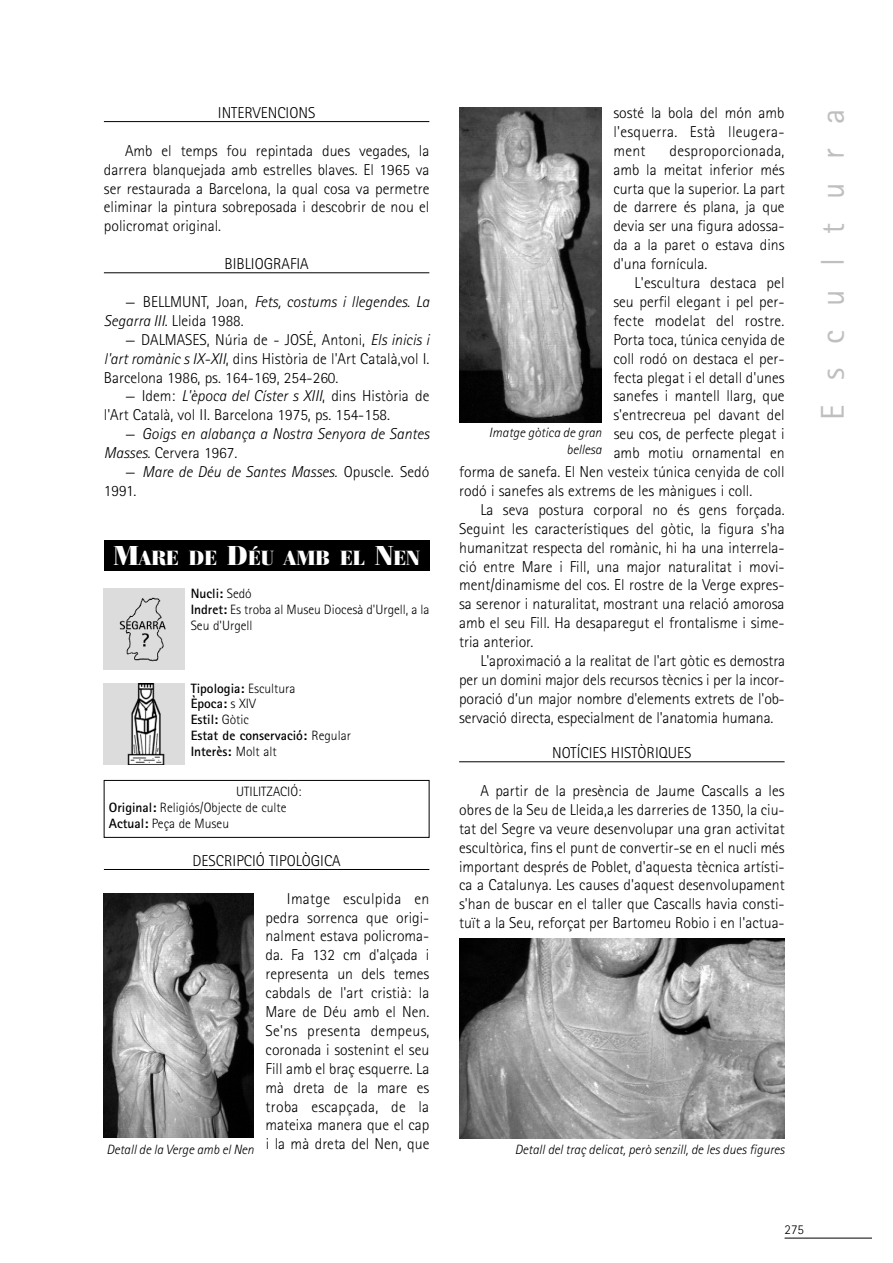
<style>
.page{position:relative;width:893px;height:1263px;background:#fff}
.page>*{position:absolute;margin:0;border:0;box-sizing:border-box;transform-origin:0 0}
.t1{font:33px "Rotis Sans Serif";letter-spacing:.725em;color:#bfbfbf}
.t2{font:900 condensed 20.25px "Bauer Bodoni";color:#fff;scale:1.3 1}
.t3{font:300 15.75px/18.9px "Rotis Sans Serif";color:#000;text-align:justify}
.t4{font:italic 300 15.75px/18.9px "Rotis Sans Serif";color:#000}
.t5{font:300 15.75px "Rotis Sans Serif";letter-spacing:.02em;color:#000}
.t6{font:300 13.5px/15.8px "Rotis Sans Serif";color:#000}
.t7{font:italic 300 13.5px/16.2px "Rotis Sans Serif";color:#000;text-align:right}
.t8{font:700 13.5px/15.8px "Rotis Sans Serif";color:#000}
.s1{font-style:normal}
.s2{font-style:italic}
.s3{font-size:27px}
.s4{font-weight:700}
.s5{font-weight:300}
</style>
<div class="page">
<svg style="left:784px;top:1238px;width:88px;height:1px"></svg>
<svg style="left:103px;top:121px;width:327px;height:1px"></svg>
<svg style="left:103px;top:272px;width:327px;height:1px"></svg>
<svg style="left:103px;top:869px;width:327px;height:1px"></svg>
<svg style="left:459px;top:761px;width:326px;height:1px"></svg>
<img style="left:459px;top:107px;width:142px;height:316px">
<img style="left:459px;top:938px;width:325px;height:200px">
<img style="left:104px;top:894px;width:149px;height:244px">
<div style="left:104px;top:541px;width:325px;height:30px;background:#000"></div>
<img style="left:104px;top:589px;width:81px;height:80px">
<img style="left:104px;top:684px;width:81px;height:80px">
<div style="left:104px;top:780px;width:325px;height:58px;border:1px solid #000"></div>
<p class="t3" style="left:218px;top:105px;width:99px">INTERVENCIONS</p>
<p class="t3" style="left:104px;top:143px;width:327px;text-indent:21px">Amb el temps fou repintada dues vegades, la darrera blanquejada amb estrelles blaves. El 1965 va ser restaurada a Barcelona, la qual cosa va permetre eliminar la pintura sobreposada i descobrir de nou el policromat original.</p>
<p class="t3" style="left:224px;top:256px;width:86px">BIBLIOGRAFIA</p>
<p class="t4" style="left:104px;top:294px;width:327px;text-indent:21px"><span class="s1">— BELLMUNT, Joan,</span> Fets, costums i llegendes. La<br>Segarra III<span class="s1">. Lleida 1988.</span></p>
<p class="t3" style="left:104px;top:332px;width:327px;text-indent:21px">— DALMASES, Núria de - JOSÉ, Antoni, <span class="s2">Els inicis i l'art romànic s IX-XII</span>, dins Història de l'Art Català,vol I.<br>Barcelona 1986, ps. 164-169, 254-260.</p>
<p class="t3" style="left:104px;top:388px;width:327px;text-indent:21px">— Idem: <span class="s2">L'època del Císter s XIII</span>, dins Història de l'Art Català, vol II. Barcelona 1975, ps. 154-158.</p>
<p class="t4" style="left:104px;top:426px;width:327px;text-indent:21px"><span class="s1">—</span> Goigs en alabança a Nostra Senyora de Santes<br>Masses. <span class="s1">Cervera 1967.</span></p>
<p class="t4" style="left:104px;top:464px;width:327px;text-indent:21px"><span class="s1">—</span> Mare de Déu de Santes Masses. <span class="s1">Opuscle. Sedó<br>1991.</span></p>
<p class="t3" style="left:613px;top:105px;width:173px">sosté la bola del món amb l'esquerra. Està lleugera&shy;ment</p>
<p class="t3" style="left:613px;top:143px;width:173px;text-indent:56px">desproporcionada, amb la meitat inferior més curta que la superior. La part de darrere és plana, ja que devia ser una figura adossa&shy;da a la paret o estava dins d'una fornícula.</p>
<p class="t3" style="left:634px;top:275px;width:151px">L'escultura destaca pel</p>
<p class="t3" style="left:613px;top:294px;width:173px">seu perfil elegant i pel per-</p>
<p class="t5" style="left:613px;top:315px;width:173px">fecte modelat del rostre.</p>
<p class="t3" style="left:613px;top:332px;width:173px">Porta toca, túnica cenyida de</p>
<p class="t3" style="left:613px;top:350px;width:173px">coll rodó on destaca el per-</p>
<p class="t3" style="left:613px;top:369px;width:173px">fecta plegat i el detall d'unes</p>
<p class="t3" style="left:613px;top:388px;width:173px">sanefes i mantell llarg, que</p>
<p class="t3" style="left:613px;top:407px;width:173px">s'entrecreua pel davant del</p>
<p class="t3" style="left:613px;top:426px;width:172px">seu cos, de perfecte plegat i</p>
<p class="t3" style="left:613px;top:445px;width:172px">amb motiu ornamental en</p>
<p class="t3" style="left:459px;top:464px;width:327px">forma de sanefa. El Nen vesteix túnica cenyida de coll</p>
<p class="t3" style="left:459px;top:483px;width:294px">rodó i sanefes als extrems de les mànigues i coll.</p>
<p class="t3" style="left:480px;top:502px;width:306px">La seva postura corporal no és gens forçada.</p>
<p class="t3" style="left:459px;top:521px;width:327px">Seguint les característiques del gòtic, la figura s'ha</p>
<p class="t3" style="left:459px;top:539px;width:327px">humanitzat respecta del romànic, hi ha una interrela-</p>
<p class="t3" style="left:459px;top:558px;width:327px">ció entre Mare i Fill, una major naturalitat i movi-</p>
<p class="t3" style="left:459px;top:577px;width:327px">ment/dinamisme del cos. El rostre de la Verge expres-</p>
<p class="t3" style="left:459px;top:596px;width:327px">sa serenor i naturalitat, mostrant una relació amorosa</p>
<p class="t3" style="left:459px;top:615px;width:327px">amb el seu Fill. Ha desaparegut el frontalisme i sime-</p>
<p class="t3" style="left:459px;top:634px;width:76px">tria anterior.</p>
<p class="t3" style="left:480px;top:653px;width:306px">L'aproximació a la realitat de l'art gòtic es demostra</p>
<p class="t3" style="left:459px;top:672px;width:327px">per un domini major dels recursos tècnics i per la incor-</p>
<p class="t3" style="left:459px;top:691px;width:327px">poració d’un major nombre d'elements extrets de l'ob-</p>
<p class="t3" style="left:459px;top:710px;width:316px">servació directa, especialment de l'anatomia humana.</p>
<p class="t3" style="left:552px;top:745px;width:141px">NOTÍCIES HISTÒRIQUES</p>
<p class="t3" style="left:459px;top:783px;width:327px;text-indent:21px">A partir de la presència de Jaume Cascalls a les obres de la Seu de Lleida,a les darreries de 1350, la ciu&shy;tat del Segre va veure desenvolupar una gran activitat escultòrica, fins el punt de convertir-se en el nucli més important després de Poblet, d'aquesta tècnica artísti&shy;ca a Catalunya. Les causes d'aquest desenvolupament s'han de buscar en el taller que Cascalls havia consti&shy;tuït a la Seu, reforçat per Bartomeu Robio i en l'actua-</p>
<p class="t7" style="left:489px;top:426px;width:114px">Imatge gòtica de gran bellesa</p>
<p class="t2" style="left:113px;top:550px;width:237px"><span class="s3">M</span>ARE DE <span class="s3">D</span>ÉU AMB EL <span class="s3">N</span>EN</p>
<p class="t6" style="left:191px;top:587px;width:240px"><span class="s4">Nucli:</span> Sedó<br><span class="s4">Indret:</span> Es troba al Museu Diocesà d'Urgell, a la<br>Seu d'Urgell</p>
<p class="t8" style="left:191px;top:681px;width:162px">Tipologia: <span class="s5">Escultura<br></span>Època: <span class="s5">s XIV<br></span>Estil: <span class="s5">Gòtic<br></span>Estat de conservació: <span class="s5">Regular<br></span>Interès: <span class="s5">Molt alt</span></p>
<p class="t6" style="left:109px;top:785px;width:194px;text-indent:127px">UTILITZACIÓ:<br><span class="s4">Original:</span> Religiós/Objecte de culte<br><span class="s4">Actual:</span> Peça de Museu</p>
<p class="t3" style="left:192px;top:853px;width:149px">DESCRIPCIÓ TIPOLÒGICA</p>
<p class="t3" style="left:265px;top:890px;width:165px;text-indent:21px">Imatge esculpida en pedra sorrenca que origi&shy;nalment estava policroma&shy;da. Fa 132 cm d'alçada i representa un dels temes cabdals de l'art cristià: la Mare de Déu amb el Nen.<br>Se'ns presenta dempeus, coronada i sostenint el seu Fill amb el braç esquerre. La mà dreta de la mare es troba escapçada, de la mateixa manera que el cap i la mà dreta del Nen, que</p>
<p class="t7" style="left:106px;top:1143px;width:149px">Detall de la Verge amb el Nen</p>
<p class="t7" style="left:514px;top:1143px;width:271px">Detall del traç delicat, però senzill, de les dues figures</p>
<h1 class="t1" style="left:821px;top:420px;width:312px;rotate:-90deg">Escultura</h1>
<p class="t6" style="left:784px;top:1223px;width:21px">275</p>
</div>
